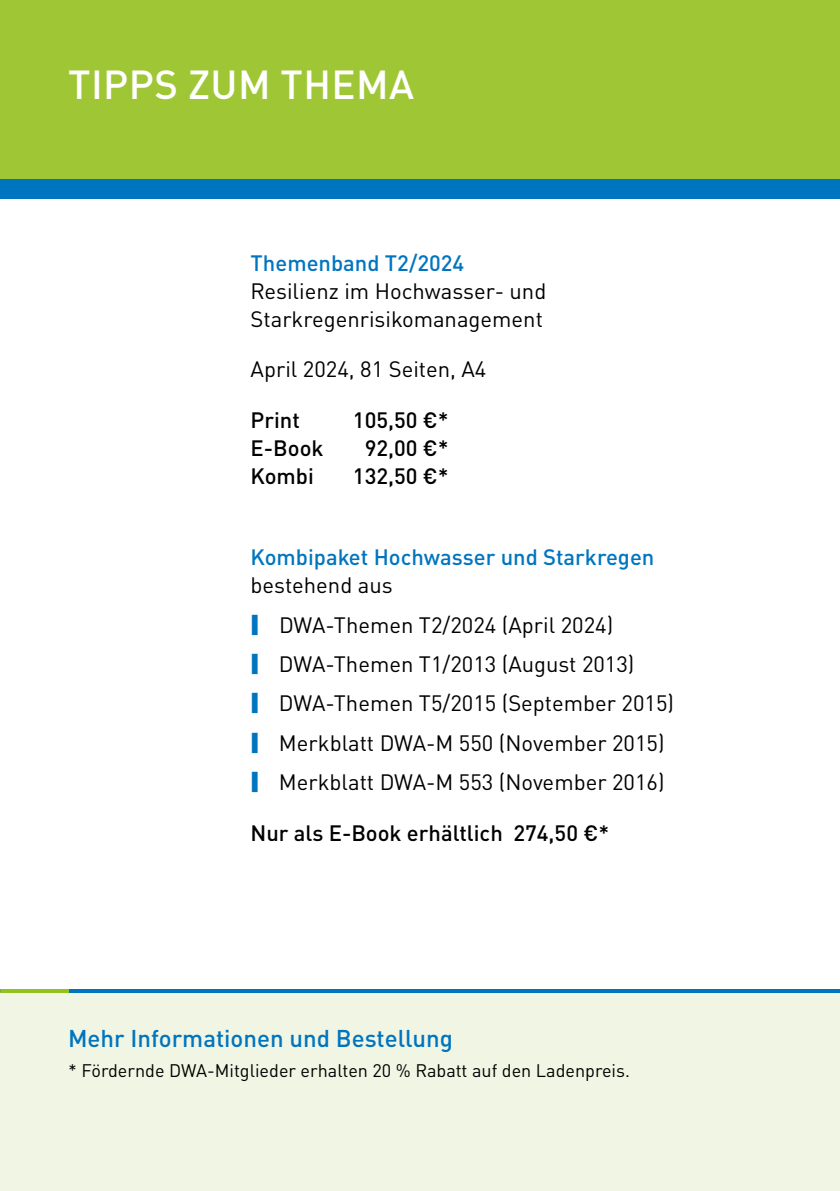
<style>
.page{position:relative;width:840px;height:1191px;background:#fff}
.page>*{position:absolute;margin:0;border:0;box-sizing:border-box;transform-origin:0 0}
.t1{font:500 40px "DINOT";letter-spacing:.01em;color:#fff}
.t2{font:500 24px "DINOT";color:#0075bf}
.t3{font:22px/39.4px "DINOT";color:#000}
.t4{font:500 22px "DINOT";color:#000}
.t5{font:500 22px "DINOT";color:#0075bf}
.t6{font:18px "DINOT";color:#000}
</style>
<div class="page">
<div style="left:0;top:0;width:839px;height:198px;background:#9fc735"></div>
<div style="left:0;top:992px;width:839px;height:199px;background:#f1f6e4"></div>
<hr style="left:0;top:989px;width:69px;height:3px;background:#95c11f">
<hr style="left:69px;top:989px;width:770px;height:3px;background:#0075bf">
<div style="left:0;top:180px;width:839px;height:19px;background:#0075bf"></div>
<h1 class="t1" style="left:68px;top:53px;width:347px">TIPPS ZUM THEMA</h1>
<p class="t5" style="left:250px;top:246px;width:215px">Themenband T2/2024</p>
<p class="t3" style="left:250px;top:275px;width:297px;line-height:28px">Resilienz im Hochwasser- und<br>Starkregenrisikomanagement</p>
<p class="t3" style="left:250px;top:348px;width:237px">April 2024, 81 Seiten, A4</p>
<p class="t4" style="left:250px;top:403px;width:51px">Print</p>
<p class="t4" style="left:353px;top:403px;width:97px">105,50 €*</p>
<p class="t4" style="left:250px;top:431px;width:74px">E-Book</p>
<p class="t4" style="left:364px;top:431px;width:86px">92,00 €*</p>
<p class="t4" style="left:250px;top:459px;width:65px">Kombi</p>
<p class="t4" style="left:353px;top:459px;width:97px">132,50 €*</p>
<p class="t5" style="left:250px;top:540px;width:405px">Kombipaket Hochwasser und Starkregen</p>
<p class="t3" style="left:279px;top:564px;width:396px;text-indent:-28px">bestehend aus<br>DWA-Themen T2/2024 (April 2024)<br>DWA-Themen T1/2013 (August 2013)<br>DWA-Themen T5/2015 (September 2015)<br>Merkblatt DWA-M 550 (November 2015)<br>Merkblatt DWA-M 553 (November 2016)</p>
<p class="t4" style="left:250px;top:816px;width:360px">Nur als E-Book erhältlich 274,50 €*</p>
<p class="t2" style="left:68px;top:1019px;width:386px">Mehr Informationen und Bestellung</p>
<p class="t6" style="left:68px;top:1056px;width:563px">* Fördernde DWA-Mitglieder erhalten 20 % Rabatt auf den Ladenpreis.</p>
</div>
